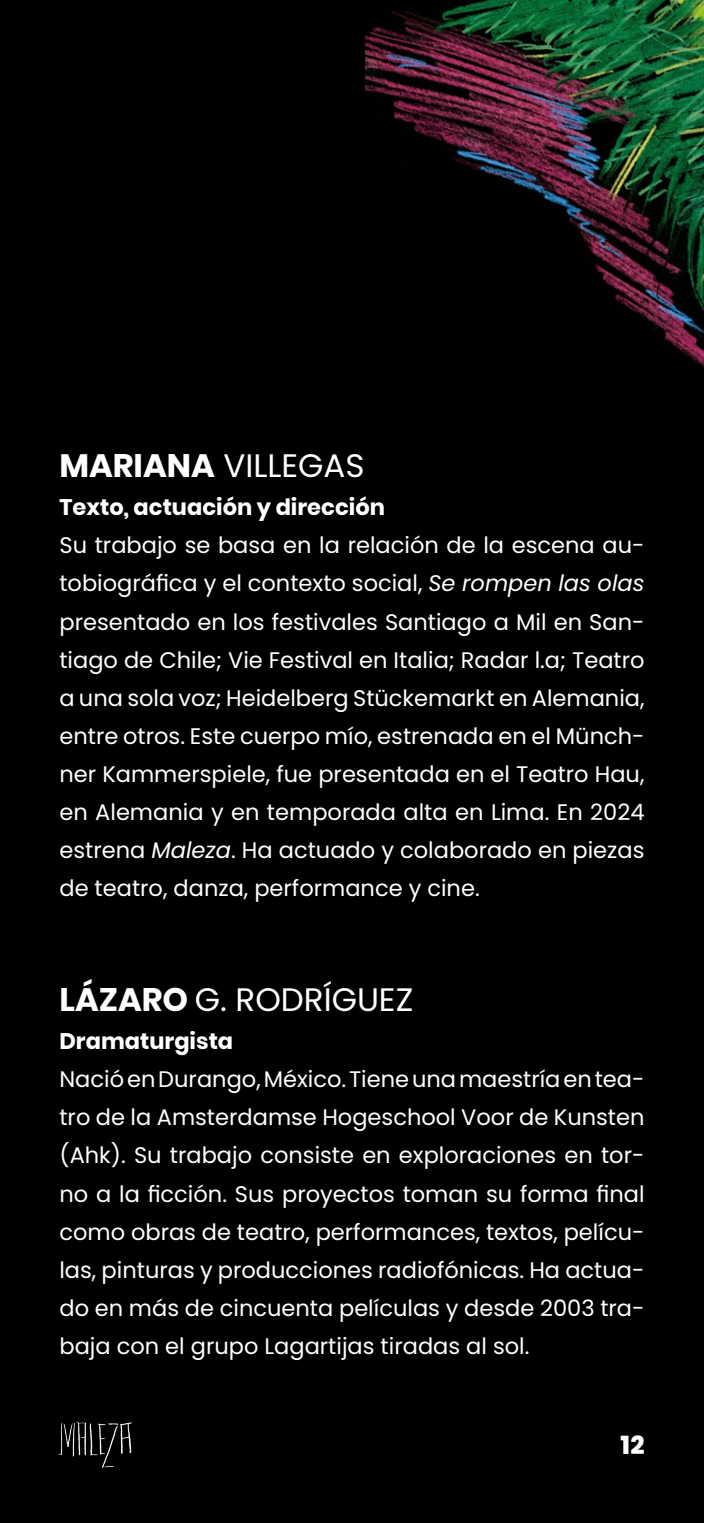
<style>
.page{position:relative;width:704px;height:1523px;background:#fff}
.page>*{position:absolute;margin:0;border:0;box-sizing:border-box;transform-origin:0 0}
.t1{font:32.5px "Poppins";color:#fff}
.t2{font:800 25px "Poppins";color:#fff}
.t3{font:22.5px/38.1px "Poppins";color:#fff;text-align:justify}
.t4{font:700 22.5px "Poppins";color:#fff}
.s1{font-weight:700}
.s2{font-style:italic}
</style>
<div class="page">
<div style="left:0;top:0;width:703px;height:1522px;background:#000"></div>
<img style="left:365px;top:0;width:338px;height:367px">
<img style="left:58px;top:1422px;width:74px;height:46px">
<h1 class="t1" style="left:59px;top:447px;width:306px"><span class="s1">MARIANA</span> VILLEGAS</h1>
<p class="t4" style="left:59px;top:494px;width:327px">Texto, actuación y dirección</p>
<p class="t3" style="left:59px;top:526px;width:586px">Su trabajo se basa en la relación de la escena au&shy;tobiográfica y el contexto social, <span class="s2">Se rompen las olas </span>presentado en los festivales Santiago a Mil en San&shy;tiago de Chile; Vie Festival en Italia; Radar l.a; Teatro a una sola voz; Heidelberg Stückemarkt en Alemania, entre otros. Este cuerpo mío, estrenada en el Münch&shy;ner Kammerspiele, fue presentada en el Teatro Hau, en Alemania y en temporada alta en Lima. En 2024 estrena <span class="s2">Maleza</span>. Ha actuado y colaborado en piezas de teatro, danza, performance y cine.</p>
<h1 class="t1" style="left:59px;top:980px;width:355px"><span class="s1">LÁZARO</span> G. RODRÍGUEZ</h1>
<p class="t4" style="left:59px;top:1028px;width:175px">Dramaturgista</p>
<p class="t3" style="left:59px;top:1060px;width:586px">Nació en Durango, México. Tiene una maestría en tea&shy;tro de la Amsterdamse Hogeschool Voor de Kunsten (Ahk). Su trabajo consiste en exploraciones en tor&shy;no a la ficción. Sus proyectos toman su forma final como obras de teatro, performances, textos, pelícu&shy;las, pinturas y producciones radiofónicas. Ha actua&shy;do en más de cincuenta películas y desde 2003 tra&shy;baja con el grupo Lagartijas tiradas al sol.</p>
<p class="t2" style="left:620px;top:1430px;width:25px">12</p>
</div>
